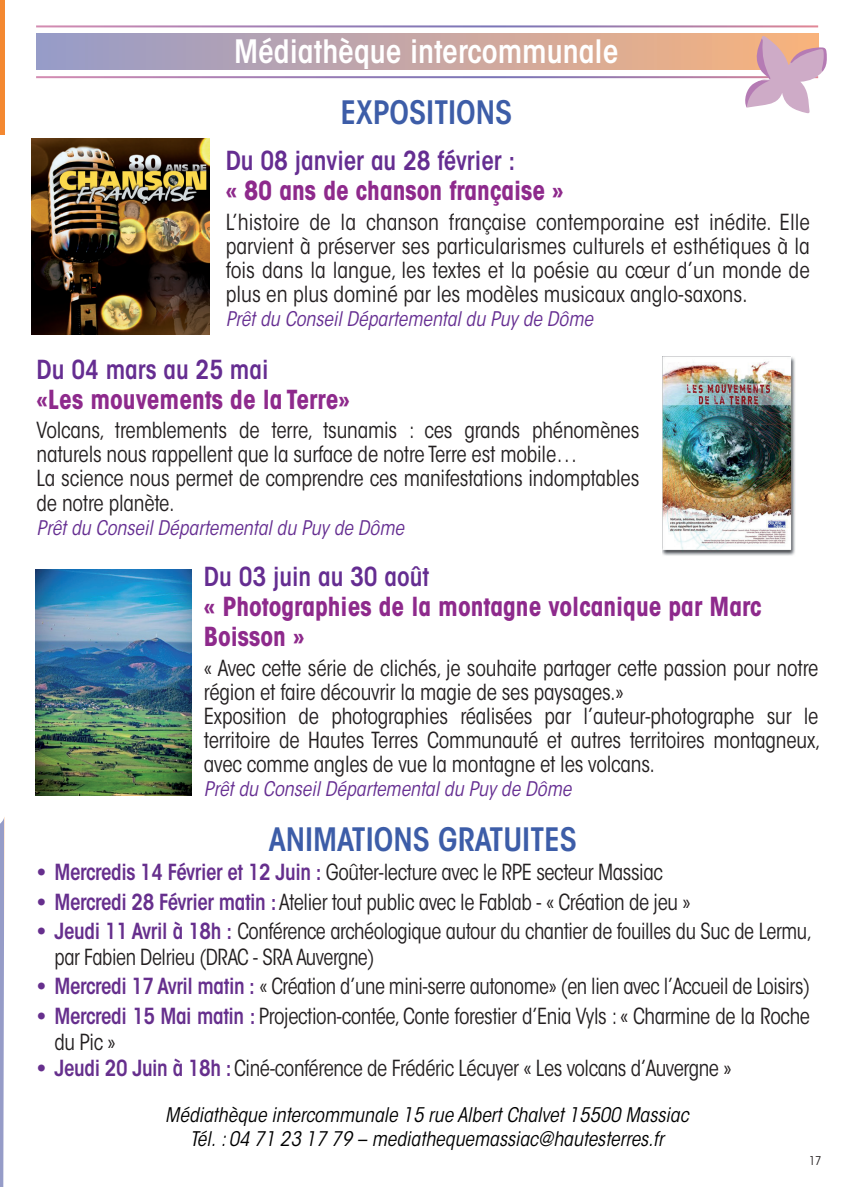
<style>
.page{position:relative;width:855px;height:1187px;background:#fff}
.page>*{position:absolute;margin:0;border:0;box-sizing:border-box;transform-origin:0 0}
.t1{font:600 condensed 32px "ITC Avant Garde Std";color:#3d5da8}
.t2{font:600 condensed 32px "ITC Avant Garde Std";color:#fff}
.t3{font:700 condensed 26px/30px "ITC Avant Garde Std";color:#8e2a8c}
.t4{font:600 condensed 26px "ITC Avant Garde Std";color:#652d91}
.t5{font:condensed 22px/24px "ITC Avant Garde Std";letter-spacing:-.01em;color:#231f20}
.t6{font:condensed 22px/26.4px "ITC Avant Garde Std";letter-spacing:-.01em;color:#231f20;scale:.95 1}
.t7{font:italic condensed 20px "ITC Avant Garde Std";color:#652d91}
.t8{font:italic condensed 20px/24px "ITC Avant Garde Std";color:#000;text-align:center}
.t9{font:condensed 12px "ITC Avant Garde Std";color:#231f20}
.s1{font-weight:600;color:#662f8d}
</style>
<div class="page">
<hr style="left:0;top:0;width:4px;height:134px;background:#f48830">
<div style="left:36px;top:34px;width:782px;height:36px;background:linear-gradient(to right,#979bc9,#f8b37e)"></div>
<img style="left:32px;top:138px;width:177px;height:197px">
<img style="left:662px;top:356px;width:134px;height:200px">
<img style="left:36px;top:570px;width:156px;height:226px">
<svg style="left:743px;top:35px;width:84px;height:78px"></svg>
<svg style="left:0;top:817px;width:5px;height:370px"></svg>
<h1 class="t2" style="left:234px;top:31px;width:386px">Médiathèque intercommunale</h1>
<h1 class="t1" style="left:340px;top:92px;width:173px">EXPOSITIONS</h1>
<p class="t4" style="left:226px;top:145px;width:291px">Du 08 janvier au 28 février :</p>
<p class="t3" style="left:226px;top:175px;width:339px">« 80 ans de chanson française »</p>
<p class="t5" style="left:226px;top:210px;width:586px;text-align:justify">L’histoire de la chanson française contemporaine est inédite. Elle parvient à préserver ses particularismes culturels et esthétiques à la fois dans la langue, les textes et la poésie au cœur d’un monde de plus en plus dominé par les modèles musicaux anglo-saxons.</p>
<p class="t7" style="left:226px;top:307px;width:369px">Prêt du Conseil Départemental du Puy de Dôme</p>
<p class="t4" style="left:37px;top:353px;width:234px">Du 04 mars au 25 mai</p>
<p class="t3" style="left:37px;top:384px;width:315px">«Les mouvements de la Terre»</p>
<p class="t5" style="left:37px;top:418px;width:604px">Volcans, tremblements de terre, tsunamis : ces grands phénomènes naturels nous rappellent que la surface de notre Terre est mobile…<br>La science nous permet de comprendre ces manifestations indomptables de notre planète.</p>
<p class="t7" style="left:37px;top:515px;width:369px">Prêt du Conseil Départemental du Puy de Dôme</p>
<p class="t4" style="left:204px;top:560px;width:227px">Du 03 juin au 30 août</p>
<p class="t3" style="left:204px;top:591px;width:559px">« Photographies de la montagne volcanique par Marc<br>Boisson »</p>
<p class="t5" style="left:204px;top:656px;width:618px">« Avec cette série de clichés, je souhaite partager cette passion pour notre région et faire découvrir la magie de ses paysages.»<br>Exposition de photographies réalisées par l’auteur-photographe sur le territoire de Hautes Terres Communauté et autres territoires montagneux, avec comme angles de vue la montagne et les volcans.</p>
<p class="t7" style="left:204px;top:776px;width:369px">Prêt du Conseil Départemental du Puy de Dôme</p>
<h1 class="t1" style="left:269px;top:819px;width:310px">ANIMATIONS GRATUITES</h1>
<p class="t5" style="left:37px;top:860px;width:628px"><span class="s1">• Mercredis 14 Février et 12 Juin :</span> Goûter-lecture avec le RPE secteur Massiac</p>
<p class="t5" style="left:37px;top:889px;width:655px"><span class="s1">• Mercredi 28 Février matin :</span> Atelier tout public avec le Fablab - « Création de jeu »</p>
<p class="t6" style="left:55px;top:917px;width:799px;text-indent:-18px"><span class="s1">• Jeudi 11 Avril à 18h :</span> Conférence archéologique autour du chantier de fouilles du Suc de Lermu, par Fabien Delrieu (DRAC - SRA Auvergne)</p>
<p class="t6" style="left:37px;top:973px;width:816px"><span class="s1">• Mercredi 17 Avril matin :</span> « Création d’une mini-serre autonome» (en lien avec l’Accueil de Loisirs)</p>
<p class="t5" style="left:55px;top:1002px;width:757px;line-height:26.4px;text-indent:-18px"><span class="s1">• Mercredi 15 Mai matin :</span> Projection-contée, Conte forestier d’Enia Vyls : « Charmine de la Roche du Pic »</p>
<p class="t5" style="left:37px;top:1056px;width:696px"><span class="s1">• Jeudi 20 Juin à 18h :</span> Ciné-conférence de Frédéric Lécuyer « Les volcans d’Auvergne »</p>
<p class="t8" style="left:165px;top:1103px;width:525px">Médiathèque intercommunale 15 rue Albert Chalvet 15500 Massiac<br>Tél. : 04 71 23 17 79 – mediathequemassiac@hautesterres.fr</p>
<p class="t9" style="left:809px;top:1152px;width:14px">17</p>
</div>
